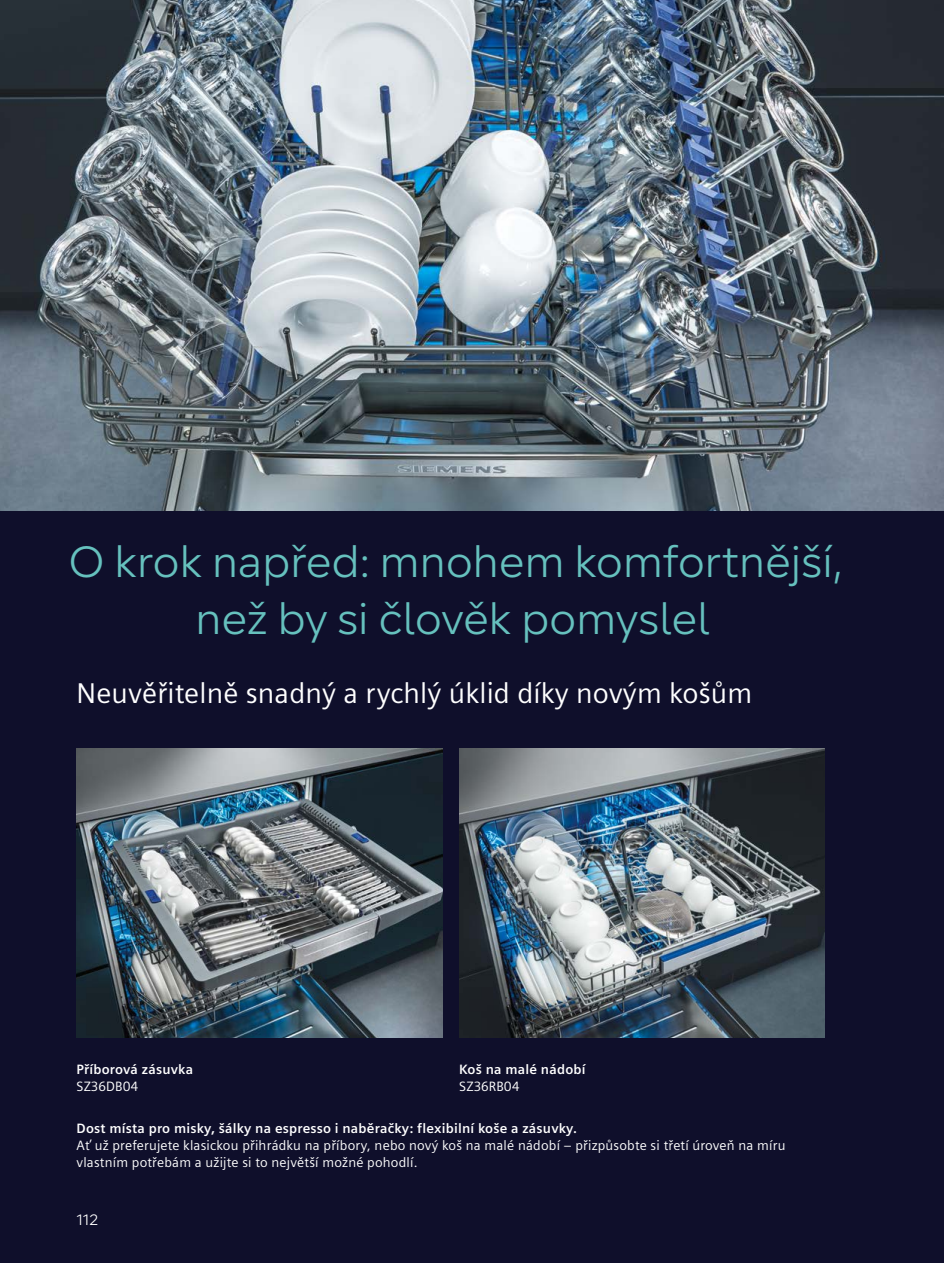
<style>
.page{position:relative;width:944px;height:1263px;background:#0f0f2b}
.page>*{position:absolute;margin:0;border:0;box-sizing:border-box;transform-origin:0 0}
.t1{font:43.5px/57.6px "Siemens Progress";letter-spacing:-.01em;color:#66c1be;text-align:center}
.t2{font:28.5px "Siemens Sans";letter-spacing:.005em;color:#fff}
.t3{font:15px "Siemens Progress";color:#fff}
.t4{font:13.5px/17px "Siemens Sans";letter-spacing:.015em;color:#fff}
.t5{font:700 13.5px "Siemens Sans";letter-spacing:.015em;color:#fff}
</style>
<div class="page">
<img style="left:0;top:0;width:944px;height:510px">
<img style="left:459px;top:748px;width:366px;height:289px">
<img style="left:77px;top:748px;width:365px;height:289px">
<h1 class="t1" style="left:68px;top:531px;width:776px">O krok napřed: mnohem komfortnější, než by si člověk pomyslel</h1>
<h2 class="t2" style="left:77px;top:677px;width:677px">Neuvěřitelně snadný a rychlý úklid díky novým košům</h2>
<p class="t5" style="left:77px;top:1061px;width:118px">Příborová zásuvka</p>
<p class="t4" style="left:77px;top:1077px;width:63px">SZ36DB04</p>
<p class="t5" style="left:77px;top:1121px;width:502px">Dost místa pro misky, šálky na espresso i naběračky: flexibilní koše a zásuvky.</p>
<p class="t4" style="left:77px;top:1137px;width:710px">Ať už preferujete klasickou přihrádku na příbory, nebo nový koš na malé nádobí – přizpůsobte si třetí úroveň na míru vlastním potřebám a užijte si to největší možné pohodlí.</p>
<p class="t5" style="left:459px;top:1061px;width:128px">Koš na malé nádobí</p>
<p class="t4" style="left:459px;top:1077px;width:62px">SZ36RB04</p>
<p class="t3" style="left:77px;top:1210px;width:23px">112</p>
</div>
